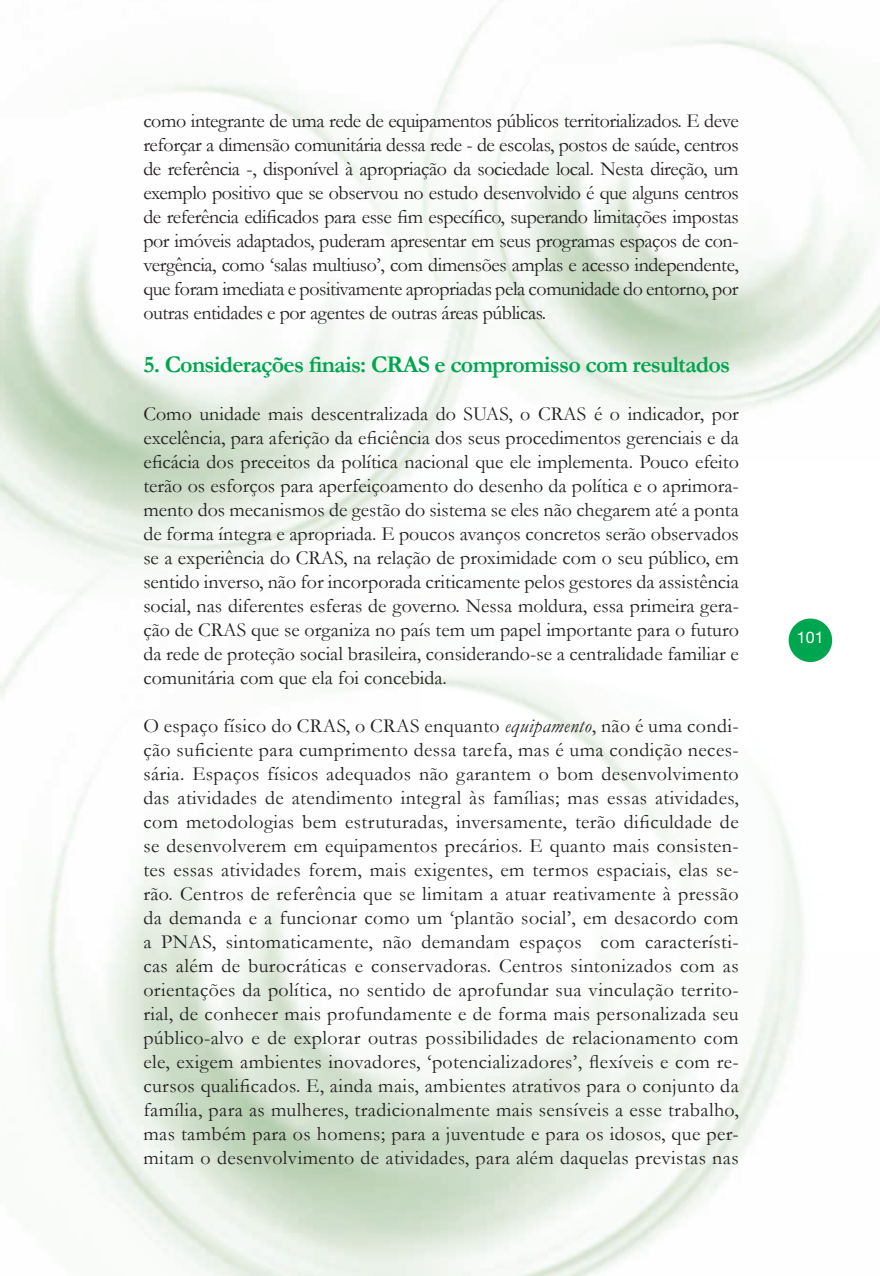
<style>
.page{position:relative;width:880px;height:1276px;background:#fff}
.page>*{position:absolute;margin:0;border:0;box-sizing:border-box;transform-origin:0 0}
.t1{font:700 24px "Garamond";letter-spacing:-.03em;color:#00a54f}
.t2{font:20px/24px "Garamond";color:#231f20;text-align:justify}
.t3{font:16px "Helvetica Neue";color:#fff}
.s1{font-style:italic}
</style>
<div class="page">
<img style="left:0;top:6px;width:880px;height:1269px">
<div style="left:788px;top:618px;width:44px;height:44px;background:#00a54f;border-radius:50%"></div>
<p class="t2" style="left:143px;top:108px;width:597px">como integrante de uma rede de equipamentos públicos territorializados. E deve reforçar a dimensão comunitária dessa rede - de escolas, postos de saúde, centros de referência -, disponível à apropriação da sociedade local. Nesta direção, um exemplo positivo que se observou no estudo desenvolvido é que alguns centros de referência edificados para esse fim específico, superando limitações impostas por imóveis adaptados, puderam apresentar em seus programas espaços de con&shy;vergência, como ‘salas multiuso’, com dimensões amplas e acesso independente, que foram imediata e positivamente apropriadas pela comunidade do entorno, por outras entidades e por agentes de outras áreas públicas.</p>
<p class="t1" style="left:143px;top:348px;width:588px">5. Considerações finais: CRAS e compromisso com resultados</p>
<p class="t2" style="left:143px;top:401px;width:597px">Como unidade mais descentralizada do SUAS, o CRAS é o indicador, por excelência, para aferição da eficiência dos seus procedimentos gerenciais e da eficácia dos preceitos da política nacional que ele implementa. Pouco efeito terão os esforços para aperfeiçoamento do desenho da política e o aprimora&shy;mento dos mecanismos de gestão do sistema se eles não chegarem até a ponta de forma íntegra e apropriada. E poucos avanços concretos serão observados se a experiência do CRAS, na relação de proximidade com o seu público, em sentido inverso, não for incorporada criticamente pelos gestores da assistência social, nas diferentes esferas de governo. Nessa moldura, essa primeira gera&shy;ção de CRAS que se organiza no país tem um papel importante para o futuro da rede de proteção social brasileira, considerando-se a centralidade familiar e comunitária com que ela foi concebida.</p>
<p class="t2" style="left:143px;top:713px;width:597px">O espaço físico do CRAS, o CRAS enquanto <span class="s1">equipamento</span>, não é uma condi&shy;ção suficiente para cumprimento dessa tarefa, mas é uma condição neces&shy;sária. Espaços físicos adequados não garantem o bom desenvolvimento das atividades de atendimento integral às famílias; mas essas atividades, com metodologias bem estruturadas, inversamente, terão dificuldade de se desenvolverem em equipamentos precários. E quanto mais consisten&shy;tes essas atividades forem, mais exigentes, em termos espaciais, elas se&shy;rão. Centros de referência que se limitam a atuar reativamente à pressão da demanda e a funcionar como um ‘plantão social’, em desacordo com a PNAS, sintomaticamente, não demandam espaços com característi&shy;cas além de burocráticas e conservadoras. Centros sintonizados com as orientações da política, no sentido de aprofundar sua vinculação territo&shy;rial, de conhecer mais profundamente e de forma mais personalizada seu público-alvo e de explorar outras possibilidades de relacionamento com ele, exigem ambientes inovadores, ‘potencializadores’, flexíveis e com re&shy;cursos qualificados. E, ainda mais, ambientes atrativos para o conjunto da família, para as mulheres, tradicionalmente mais sensíveis a esse trabalho, mas também para os homens; para a juventude e para os idosos, que per&shy;mitam o desenvolvimento de atividades, para além daquelas previstas nas</p>
<p class="t3" style="left:797px;top:627px;width:28px">101</p>
</div>
